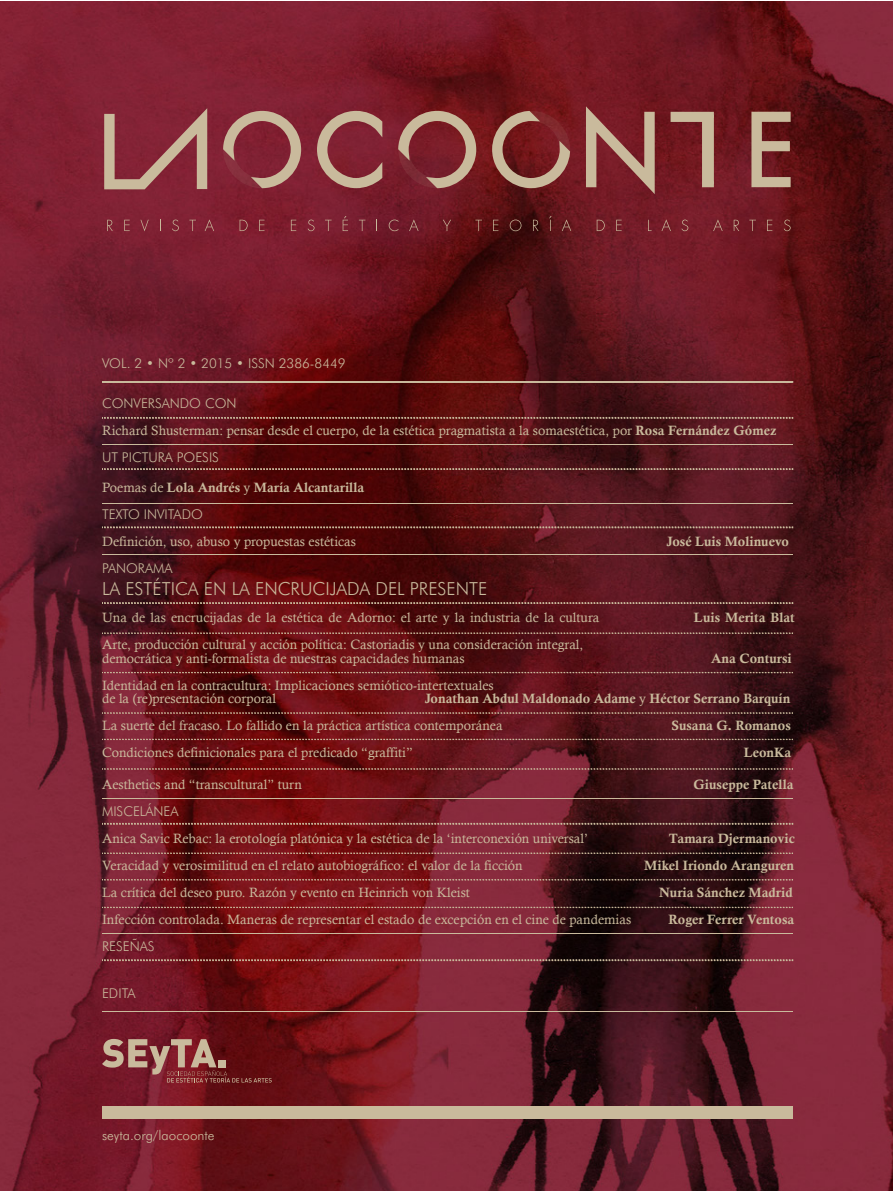
<style>
.page{position:relative;width:893px;height:1191px;background:#fff}
.page>*{position:absolute;margin:0;border:0;box-sizing:border-box;transform-origin:0 0}
.t1{font:300 18px "Futura BT";color:#c9ba9c}
.t2{font:13.5px/13.5px "Calisto";color:#c9ba9c}
.t3{font:13.5px "Calis MT Bol";color:#c9ba9c}
.t4{font:300 13.5px "Futura BT";color:#c9ba9c}
.s1{font-family:"Calis MT Bol"}
.s2{font-family:"Calisto"}
</style>
<div class="page">
<img style="left:0;top:1px;width:892px;height:1190px">
<hr style="left:102px;top:444px;width:690px;height:1px;background:#c9ba9c">
<hr style="left:102px;top:503px;width:690px;height:1px;background:#c9ba9c">
<hr style="left:102px;top:554px;width:690px;height:1px;background:#c9ba9c">
<svg style="left:102px;top:633px;width:691px;height:1px"></svg>
<svg style="left:102px;top:526px;width:691px;height:2px"></svg>
<svg style="left:102px;top:417px;width:691px;height:2px"></svg>
<svg style="left:102px;top:468px;width:691px;height:2px"></svg>
<svg style="left:102px;top:602px;width:691px;height:2px"></svg>
<svg style="left:102px;top:823px;width:691px;height:1px"></svg>
<svg style="left:102px;top:959px;width:691px;height:2px"></svg>
<div style="left:101px;top:381px;width:692px;height:2px;border:2px solid #c9ba9c"></div>
<svg style="left:102px;top:672px;width:691px;height:1px"></svg>
<svg style="left:102px;top:712px;width:691px;height:2px"></svg>
<svg style="left:102px;top:739px;width:691px;height:1px"></svg>
<svg style="left:102px;top:768px;width:691px;height:2px"></svg>
<svg style="left:102px;top:853px;width:691px;height:1px"></svg>
<svg style="left:102px;top:879px;width:691px;height:1px"></svg>
<svg style="left:102px;top:907px;width:691px;height:1px"></svg>
<div style="left:102px;top:1106px;width:690px;height:12px;background:#c9ba9c"></div>
<hr style="left:102px;top:933px;width:690px;height:1px;background:#c9ba9c">
<hr style="left:102px;top:798px;width:690px;height:1px;background:#c9ba9c">
<svg style="left:102px;top:1039px;width:170px;height:43px;background:#843e3d"></svg>
<div style="left:219px;top:1060px;width:7px;height:7px;background:#c9ba9c"></div>
<svg style="left:751px;top:112px;width:40px;height:75px;background:#9a6e5f"></svg>
<svg style="left:586px;top:106px;width:69px;height:88px;background:#965752"></svg>
<svg style="left:317px;top:111px;width:65px;height:77px;background:#985455"></svg>
<svg style="left:107px;top:220px;width:6px;height:11px"></svg>
<svg style="left:124px;top:220px;width:6px;height:11px"></svg>
<svg style="left:140px;top:220px;width:9px;height:11px"></svg>
<svg style="left:172px;top:220px;width:7px;height:11px"></svg>
<svg style="left:189px;top:220px;width:7px;height:11px"></svg>
<svg style="left:205px;top:219px;width:9px;height:12px"></svg>
<svg style="left:240px;top:220px;width:8px;height:11px"></svg>
<svg style="left:259px;top:220px;width:5px;height:11px"></svg>
<svg style="left:291px;top:220px;width:5px;height:11px"></svg>
<svg style="left:308px;top:220px;width:7px;height:11px"></svg>
<svg style="left:325px;top:220px;width:7px;height:11px"></svg>
<svg style="left:343px;top:216px;width:5px;height:15px"></svg>
<svg style="left:359px;top:220px;width:6px;height:11px"></svg>
<svg style="left:389px;top:220px;width:9px;height:11px"></svg>
<svg style="left:409px;top:219px;width:10px;height:12px"></svg>
<svg style="left:443px;top:220px;width:8px;height:11px"></svg>
<svg style="left:475px;top:220px;width:7px;height:11px"></svg>
<svg style="left:493px;top:220px;width:5px;height:11px"></svg>
<svg style="left:510px;top:220px;width:11px;height:11px"></svg>
<svg style="left:533px;top:220px;width:6px;height:11px"></svg>
<svg style="left:549px;top:216px;width:3px;height:15px"></svg>
<svg style="left:562px;top:219px;width:9px;height:12px"></svg>
<svg style="left:597px;top:220px;width:8px;height:11px"></svg>
<svg style="left:616px;top:220px;width:6px;height:11px"></svg>
<svg style="left:648px;top:220px;width:4px;height:11px"></svg>
<svg style="left:661px;top:219px;width:10px;height:12px"></svg>
<svg style="left:681px;top:220px;width:7px;height:11px"></svg>
<svg style="left:713px;top:219px;width:10px;height:12px"></svg>
<svg style="left:734px;top:220px;width:5px;height:11px"></svg>
<svg style="left:749px;top:220px;width:7px;height:11px"></svg>
<svg style="left:767px;top:220px;width:5px;height:11px"></svg>
<svg style="left:784px;top:220px;width:7px;height:11px"></svg>
<svg style="left:104px;top:108px;width:103px;height:81px;background:#995255"></svg>
<svg style="left:671px;top:112px;width:43px;height:75px;background:#92544d"></svg>
<svg style="left:398px;top:111px;width:78px;height:77px;background:#8f4a49"></svg>
<svg style="left:492px;top:111px;width:78px;height:77px;background:#894540"></svg>
<svg style="left:223px;top:111px;width:78px;height:77px;background:#954d51"></svg>
<hr style="left:102px;top:1011px;width:690px;height:1px;background:#c9ba9c">
<p class="t4" style="left:102px;top:354px;width:245px">VOL. 2 • Nº 2 • 2015 • ISSN 2386-8449</p>
<p class="t4" style="left:102px;top:395px;width:136px">CONVERSANDO CON</p>
<p class="t2" style="left:102px;top:424px;width:676px">Richard Shusterman: pensar desde el cuerpo, de la estética pragmatista a la somaestética, por <span class="s1">Rosa Fernández Gómez</span></p>
<p class="t4" style="left:102px;top:449px;width:118px">UT PICTURA POESIS</p>
<p class="t3" style="left:102px;top:482px;width:264px"><span class="s2">Poemas de</span> Lola Andrés <span class="s2">y</span> María Alcantarilla</p>
<p class="t4" style="left:102px;top:506px;width:102px">TEXTO INVITADO</p>
<p class="t2" style="left:102px;top:535px;width:255px">Definición, uso, abuso y propuestas estéticas</p>
<p class="t3" style="left:666px;top:536px;width:124px">José Luis Molinuevo</p>
<p class="t4" style="left:102px;top:560px;width:72px">PANORAMA</p>
<h1 class="t1" style="left:102px;top:578px;width:387px">LA ESTÉTICA EN LA ENCRUCIJADA DEL PRESENTE</h1>
<p class="t2" style="left:102px;top:611px;width:499px">Una de las encrucijadas de la estética de Adorno: el arte y la industria de la cultura</p>
<p class="t3" style="left:694px;top:612px;width:102px">Luis Merita Blat</p>
<p class="t2" style="left:102px;top:638px;width:483px">Arte, producción cultural y acción política: Castoriadis y una consideración integral, democrática y anti-formalista de nuestras capacidades humanas</p>
<p class="t3" style="left:711px;top:652px;width:82px">Ana Contursi</p>
<p class="t2" style="left:102px;top:678px;width:393px">Identidad en la contracultura: Implicaciones semiótico-intertextuales de la (re)presentación corporal</p>
<p class="t3" style="left:425px;top:693px;width:367px">Jonathan Abdul Maldonado Adame <span class="s2">y</span> Héctor Serrano Barquín</p>
<p class="t2" style="left:102px;top:719px;width:402px">La suerte del fracaso. Lo fallido en la práctica artística contemporánea</p>
<p class="t3" style="left:672px;top:720px;width:121px">Susana G. Romanos</p>
<p class="t2" style="left:102px;top:746px;width:312px">Condiciones definicionales para el predicado “graffiti”</p>
<p class="t3" style="left:744px;top:747px;width:49px">LeonKa</p>
<p class="t2" style="left:102px;top:777px;width:201px">Aesthetics and “transcultural” turn</p>
<p class="t3" style="left:693px;top:778px;width:102px">Giuseppe Patella</p>
<p class="t4" style="left:102px;top:802px;width:78px">MISCELÁNEA</p>
<p class="t2" style="left:102px;top:831px;width:487px">Anica Savic Rebac: la erotología platónica y la estética de la ‘interconexión universal’</p>
<p class="t3" style="left:669px;top:832px;width:127px">Tamara Djermanovic</p>
<p class="t2" style="left:102px;top:858px;width:422px">Veracidad y verosimilitud en el relato autobiográfico: el valor de la ficción</p>
<p class="t3" style="left:644px;top:859px;width:152px">Mikel Iriondo Aranguren</p>
<p class="t2" style="left:102px;top:885px;width:369px">La crítica del deseo puro. Razón y evento en Heinrich von Kleist</p>
<p class="t3" style="left:659px;top:886px;width:135px">Nuria Sánchez Madrid</p>
<p class="t2" style="left:102px;top:912px;width:531px">Infección controlada. Maneras de representar el estado de excepción en el cine de pandemias</p>
<p class="t3" style="left:668px;top:913px;width:127px">Roger Ferrer Ventosa</p>
<p class="t4" style="left:102px;top:937px;width:54px">RESEÑAS</p>
<p class="t4" style="left:102px;top:985px;width:35px">EDITA</p>
<p class="t4" style="left:102px;top:1127px;width:114px">seyta.org/laocoonte</p>
</div>
